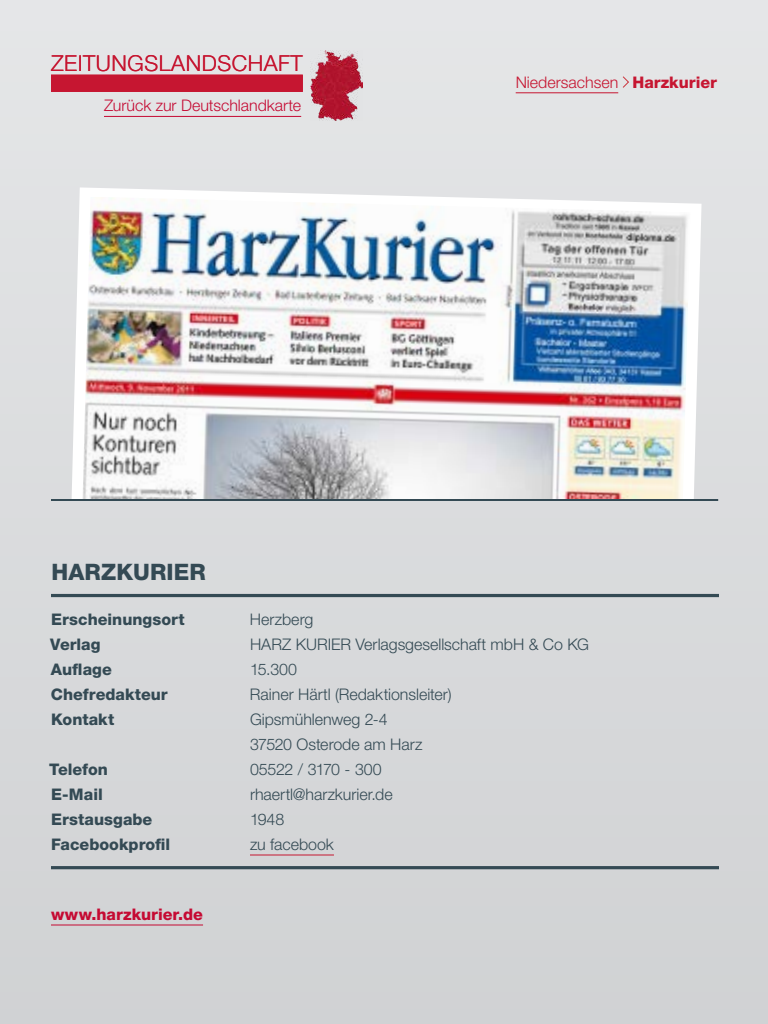
<style>
.page{position:relative;width:768px;height:1024px;background:#fff}
.page>*{position:absolute;margin:0;border:0;box-sizing:border-box;transform-origin:0 0}
.dreh_Drehbuch_Kicker{font:800 22.7px "Helvetica Neue LT Std";letter-spacing:.005em;color:#344a54}
.dreh_Kopf-Kapitel{font:300 22px "Helvetica Neue LT Std";letter-spacing:.025em;color:#c61631}
.Alle_Daten{font:300 16px/25px "Helvetica Neue LT Std";letter-spacing:-.005em;color:#344a54}
.Alle_Daten-2{font:800 16px "Helvetica Neue LT Std";color:#344a54}
.t1{font:300 16px "Helvetica Neue LT Std";color:#c50a33}
.t2{font:300 16px "Helvetica Neue LT Std";color:#c61631}
.Zeitungs-Link{font:800 16px "Helvetica Neue LT Std";color:#c50a33}
.s1{font-weight:800}
</style>
<div class="page">
<div style="left:0;top:0;width:768px;height:1024px;background:linear-gradient(to right,#d9dadc,#d9dbdd)"></div>
<div style="left:51px;top:75px;width:252px;height:17px;background:#c61631"></div>
<hr style="left:516px;top:92px;width:102px;height:1px;background:#c61631">
<svg style="left:622px;top:75px;width:8px;height:14px"></svg>
<hr style="left:104px;top:116px;width:197px;height:1px;background:#c50a33">
<img style="left:310px;top:50px;width:53px;height:71px">
<svg style="left:72px;top:187px;width:630px;height:312px;fill:#e2e4e5"></svg>
<img style="left:83px;top:197px;width:607px;height:302px">
<hr style="left:51px;top:924px;width:152px;height:2px;background:#c50a33">
<hr style="left:51px;top:594px;width:668px;height:3px;background:#344a54">
<hr style="left:51px;top:866px;width:668px;height:3px;background:#344a54">
<hr style="left:250px;top:854px;width:84px;height:2px;background:#c61631">
<hr style="left:51px;top:499px;width:667px;height:2px;background:#344a54">
<p class="dreh_Kopf-Kapitel" style="left:51px;top:49px;width:253px">ZEITUNGSLANDSCHAFT</p>
<p class="t1" style="left:104px;top:96px;width:199px">Zurück zur Deutschlandkarte</p>
<p class="t2" style="left:516px;top:72px;width:203px">Niedersachsen <span class="s1">Harzkurier</span></p>
<p class="dreh_Drehbuch_Kicker" style="left:51px;top:559px;width:156px">HARZKURIER</p>
<p class="Alle_Daten-2" style="left:51px;top:610px;width:135px">Erscheinungsort</p>
<p class="Alle_Daten" style="left:250px;top:606px;width:65px">Herzberg</p>
<p class="Alle_Daten-2" style="left:50px;top:635px;width:52px">Verlag</p>
<p class="Alle_Daten" style="left:250px;top:631px;width:341px">HARZ KURIER Verlagsgesellschaft mbH &amp; Co KG</p>
<p class="Alle_Daten-2" style="left:51px;top:660px;width:62px">Auflage</p>
<p class="Alle_Daten" style="left:250px;top:656px;width:49px">15.300</p>
<p class="Alle_Daten-2" style="left:51px;top:685px;width:118px">Chefredakteur</p>
<p class="Alle_Daten" style="left:250px;top:681px;width:203px">Rainer Härtl (Redaktionsleiter)</p>
<p class="Alle_Daten-2" style="left:51px;top:710px;width:65px">Kontakt</p>
<p class="Alle_Daten" style="left:250px;top:706px;width:174px">Gipsmühlenweg 2-4<br>37520 Osterode am Harz</p>
<p class="Alle_Daten-2" style="left:49px;top:760px;width:60px">Telefon</p>
<p class="Alle_Daten" style="left:250px;top:756px;width:133px">05522 / 3170 - 300</p>
<p class="Alle_Daten-2" style="left:51px;top:785px;width:53px">E-Mail</p>
<p class="Alle_Daten" style="left:250px;top:781px;width:144px">rhaertl@harzkurier.de</p>
<p class="Alle_Daten-2" style="left:51px;top:810px;width:103px">Erstausgabe</p>
<p class="Alle_Daten" style="left:250px;top:806px;width:36px">1948</p>
<p class="Alle_Daten-2" style="left:51px;top:835px;width:121px">Facebookprofil</p>
<p class="Alle_Daten" style="left:250px;top:831px;width:85px">zu facebook</p>
<p class="Zeitungs-Link" style="left:51px;top:905px;width:154px">www.harzkurier.de</p>
</div>
